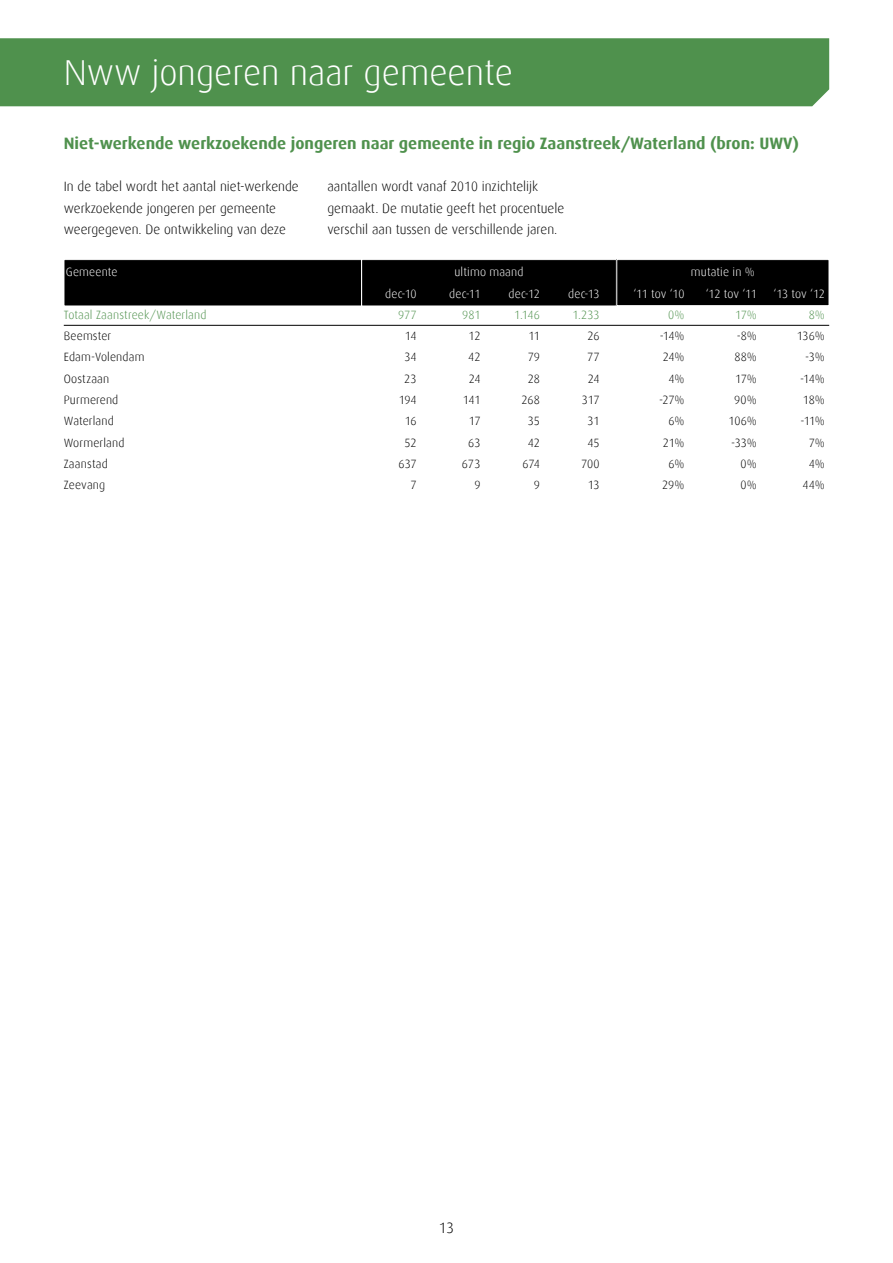
<style>
.page{position:relative;width:893px;height:1263px;background:#fff}
.page>*{position:absolute;margin:0;border:0;box-sizing:border-box;transform-origin:0 0}
.t1{font:300 36px "Dax";color:#fff}
.t2{font:700 16.5px "Dax";color:#4f914d}
.t3{font:300 15px "Dax";color:#000}
.t4{font:300 13.5px/21.3px "Dax";color:#000}
.t5{font:300 12px "Dax";letter-spacing:.01em;color:#000}
.t6{font:300 12px "Dax";letter-spacing:.01em;color:#fff}
.t7{font:300 12px "Dax";letter-spacing:.01em;color:#4f914d}
</style>
<div class="page">
<div style="left:0;top:38px;width:829px;height:68px;background:#4f914d"></div>
<div style="left:64px;top:260px;width:298px;height:46px;background:#000"></div>
<div style="left:64px;top:259px;width:298px;height:47px;border:1px solid #fff"></div>
<div style="left:362px;top:260px;width:254px;height:46px;background:#000"></div>
<div style="left:361px;top:259px;width:256px;height:47px;border:1px solid #fff"></div>
<div style="left:617px;top:260px;width:212px;height:46px;background:#000"></div>
<div style="left:617px;top:259px;width:212px;height:47px;border:1px solid #fff"></div>
<hr style="left:64px;top:325px;width:765px;height:1px;background:#000">
<h1 class="t1" style="left:64px;top:53px;width:451px">Nww jongeren naar gemeente</h1>
<h2 class="t2" style="left:64px;top:134px;width:737px">Niet-werkende werkzoekende jongeren naar gemeente in regio Zaanstreek/Waterland (bron: UWV)</h2>
<p class="t4" style="left:64px;top:176px;width:237px">In de tabel wordt het aantal niet-werkende werkzoekende jongeren per gemeente weergegeven. De ontwikkeling van deze</p>
<p class="t4" style="left:327px;top:176px;width:238px">aantallen wordt vanaf 2010 inzichtelijk gemaakt. De mutatie geeft het procentuele verschil aan tussen de verschillende jaren.</p>
<p class="t6" style="left:66px;top:266px;width:53px">Gemeente</p>
<p class="t6" style="left:454px;top:266px;width:71px">ultimo maand</p>
<p class="t6" style="left:691px;top:266px;width:66px">mutatie in %</p>
<p class="t6" style="left:385px;top:287px;width:33px">dec-10</p>
<p class="t6" style="left:449px;top:287px;width:33px">dec-11</p>
<p class="t6" style="left:509px;top:287px;width:33px">dec-12</p>
<p class="t6" style="left:568px;top:287px;width:33px">dec-13</p>
<p class="t6" style="left:633px;top:287px;width:53px">‘11 tov ‘10</p>
<p class="t6" style="left:706px;top:287px;width:53px">‘12 tov ‘11</p>
<p class="t6" style="left:774px;top:287px;width:53px">‘13 tov ‘12</p>
<p class="t7" style="left:64px;top:308px;width:144px">Totaal Zaanstreek/Waterland</p>
<p class="t7" style="left:398px;top:308px;width:20px">977</p>
<p class="t7" style="left:462px;top:308px;width:20px">981</p>
<p class="t7" style="left:514px;top:308px;width:27px">1.146</p>
<p class="t7" style="left:572px;top:308px;width:29px">1.233</p>
<p class="t7" style="left:668px;top:308px;width:18px">0%</p>
<p class="t7" style="left:735px;top:308px;width:23px">17%</p>
<p class="t7" style="left:809px;top:308px;width:18px">8%</p>
<p class="t5" style="left:64px;top:329px;width:49px">Beemster</p>
<p class="t5" style="left:405px;top:329px;width:13px">14</p>
<p class="t5" style="left:469px;top:329px;width:13px">12</p>
<p class="t5" style="left:528px;top:329px;width:13px">11</p>
<p class="t5" style="left:587px;top:329px;width:14px">26</p>
<p class="t5" style="left:660px;top:329px;width:26px">-14%</p>
<p class="t5" style="left:737px;top:329px;width:22px">-8%</p>
<p class="t5" style="left:797px;top:329px;width:30px">136%</p>
<p class="t5" style="left:64px;top:351px;width:82px">Edam-Volendam</p>
<p class="t5" style="left:404px;top:351px;width:14px">34</p>
<p class="t5" style="left:468px;top:351px;width:14px">42</p>
<p class="t5" style="left:528px;top:351px;width:14px">79</p>
<p class="t5" style="left:587px;top:351px;width:14px">77</p>
<p class="t5" style="left:663px;top:351px;width:23px">24%</p>
<p class="t5" style="left:734px;top:351px;width:24px">88%</p>
<p class="t5" style="left:805px;top:351px;width:21px">-3%</p>
<p class="t5" style="left:64px;top:372px;width:47px">Oostzaan</p>
<p class="t5" style="left:404px;top:372px;width:14px">23</p>
<p class="t5" style="left:469px;top:372px;width:13px">24</p>
<p class="t5" style="left:528px;top:372px;width:14px">28</p>
<p class="t5" style="left:588px;top:372px;width:13px">24</p>
<p class="t5" style="left:669px;top:372px;width:17px">4%</p>
<p class="t5" style="left:735px;top:372px;width:23px">17%</p>
<p class="t5" style="left:800px;top:372px;width:26px">-14%</p>
<p class="t5" style="left:64px;top:393px;width:56px">Purmerend</p>
<p class="t5" style="left:399px;top:393px;width:19px">194</p>
<p class="t5" style="left:463px;top:393px;width:19px">141</p>
<p class="t5" style="left:522px;top:393px;width:20px">268</p>
<p class="t5" style="left:582px;top:393px;width:19px">317</p>
<p class="t5" style="left:659px;top:393px;width:27px">-27%</p>
<p class="t5" style="left:734px;top:393px;width:24px">90%</p>
<p class="t5" style="left:803px;top:393px;width:23px">18%</p>
<p class="t5" style="left:64px;top:415px;width:52px">Waterland</p>
<p class="t5" style="left:405px;top:415px;width:13px">16</p>
<p class="t5" style="left:469px;top:415px;width:13px">17</p>
<p class="t5" style="left:528px;top:415px;width:14px">35</p>
<p class="t5" style="left:588px;top:415px;width:13px">31</p>
<p class="t5" style="left:668px;top:415px;width:18px">6%</p>
<p class="t5" style="left:729px;top:415px;width:30px">106%</p>
<p class="t5" style="left:800px;top:415px;width:26px">-11%</p>
<p class="t5" style="left:64px;top:436px;width:62px">Wormerland</p>
<p class="t5" style="left:404px;top:436px;width:14px">52</p>
<p class="t5" style="left:468px;top:436px;width:14px">63</p>
<p class="t5" style="left:528px;top:436px;width:14px">42</p>
<p class="t5" style="left:587px;top:436px;width:14px">45</p>
<p class="t5" style="left:663px;top:436px;width:23px">21%</p>
<p class="t5" style="left:731px;top:436px;width:27px">-33%</p>
<p class="t5" style="left:809px;top:436px;width:18px">7%</p>
<p class="t5" style="left:64px;top:457px;width:46px">Zaanstad</p>
<p class="t5" style="left:399px;top:457px;width:20px">637</p>
<p class="t5" style="left:462px;top:457px;width:20px">673</p>
<p class="t5" style="left:523px;top:457px;width:19px">674</p>
<p class="t5" style="left:581px;top:457px;width:20px">700</p>
<p class="t5" style="left:668px;top:457px;width:18px">6%</p>
<p class="t5" style="left:741px;top:457px;width:18px">0%</p>
<p class="t5" style="left:809px;top:457px;width:17px">4%</p>
<p class="t5" style="left:64px;top:478px;width:43px">Zeevang</p>
<p class="t5" style="left:411px;top:478px;width:8px">7</p>
<p class="t5" style="left:474px;top:478px;width:8px">9</p>
<p class="t5" style="left:534px;top:478px;width:8px">9</p>
<p class="t5" style="left:588px;top:478px;width:13px">13</p>
<p class="t5" style="left:662px;top:478px;width:24px">29%</p>
<p class="t5" style="left:741px;top:478px;width:18px">0%</p>
<p class="t5" style="left:803px;top:478px;width:24px">44%</p>
<p class="t3" style="left:439px;top:1220px;width:17px">13</p>
</div>
